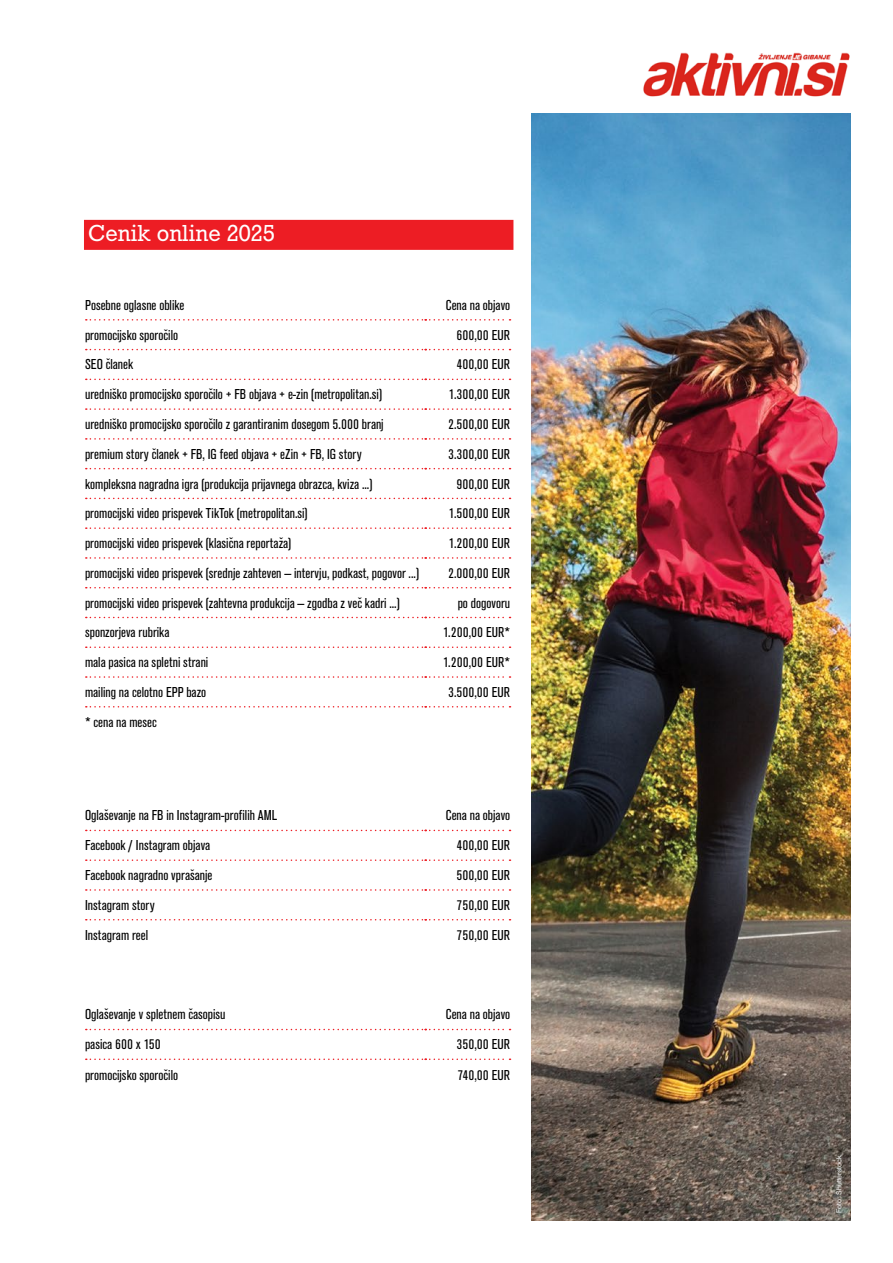
<style>
.page{position:relative;width:893px;height:1263px;background:#fff}
.page>*{position:absolute;margin:0;border:0;box-sizing:border-box;transform-origin:0 0}
.t1{font:24px "Roctus TCE";color:#fff}
.t2{font:15px "Accius TCE Regu Narr";color:#000}
.t3{font:7.5px "Nimbus San DCE";color:#fff}
</style>
<div class="page">
<img style="left:531px;top:113px;width:319px;height:1107px">
<div style="left:84px;top:220px;width:429px;height:30px;background:#ed1d24"></div>
<img style="left:643px;top:52px;width:207px;height:45px">
<svg style="left:86px;top:319px;width:424px;height:2px"></svg>
<svg style="left:86px;top:349px;width:424px;height:1px"></svg>
<svg style="left:86px;top:379px;width:424px;height:1px"></svg>
<svg style="left:86px;top:408px;width:424px;height:2px"></svg>
<svg style="left:86px;top:527px;width:424px;height:2px"></svg>
<svg style="left:86px;top:557px;width:424px;height:2px"></svg>
<svg style="left:86px;top:587px;width:424px;height:1px"></svg>
<svg style="left:86px;top:438px;width:424px;height:2px"></svg>
<svg style="left:86px;top:468px;width:424px;height:1px"></svg>
<svg style="left:86px;top:498px;width:424px;height:1px"></svg>
<svg style="left:86px;top:617px;width:424px;height:1px"></svg>
<svg style="left:86px;top:646px;width:424px;height:2px"></svg>
<svg style="left:86px;top:676px;width:424px;height:2px"></svg>
<svg style="left:86px;top:706px;width:424px;height:1px"></svg>
<svg style="left:86px;top:1029px;width:424px;height:1px"></svg>
<svg style="left:86px;top:1058px;width:424px;height:2px"></svg>
<svg style="left:86px;top:830px;width:424px;height:1px"></svg>
<svg style="left:86px;top:859px;width:424px;height:2px"></svg>
<svg style="left:86px;top:889px;width:424px;height:2px"></svg>
<svg style="left:86px;top:919px;width:424px;height:1px"></svg>
<p class="t1" style="left:88px;top:220px;width:188px">Cenik online 2025</p>
<p class="t2" style="left:85px;top:296px;width:101px">Posebne oglasne oblike</p>
<p class="t2" style="left:446px;top:296px;width:66px">Cena na objavo</p>
<p class="t2" style="left:85px;top:326px;width:95px">promocijsko sporočilo</p>
<p class="t2" style="left:456px;top:326px;width:55px">600,00 EUR</p>
<p class="t2" style="left:85px;top:356px;width:50px">SEO članek</p>
<p class="t2" style="left:456px;top:356px;width:55px">400,00 EUR</p>
<p class="t2" style="left:85px;top:386px;width:299px">uredniško promocijsko sporočilo + FB objava + e-zin (metropolitan.si)</p>
<p class="t2" style="left:449px;top:386px;width:63px">1.300,00 EUR</p>
<p class="t2" style="left:85px;top:416px;width:300px">uredniško promocijsko sporočilo z garantiranim dosegom 5.000 branj</p>
<p class="t2" style="left:448px;top:416px;width:64px">2.500,00 EUR</p>
<p class="t2" style="left:85px;top:446px;width:278px">premium story članek + FB, IG feed objava + eZin + FB, IG story</p>
<p class="t2" style="left:448px;top:446px;width:64px">3.300,00 EUR</p>
<p class="t2" style="left:85px;top:475px;width:289px">kompleksna nagradna igra (produkcija prijavnega obrazca, kviza ...)</p>
<p class="t2" style="left:456px;top:475px;width:55px">900,00 EUR</p>
<p class="t2" style="left:85px;top:505px;width:224px">promocijski video prispevek TikTok (metropolitan.si)</p>
<p class="t2" style="left:449px;top:505px;width:63px">1.500,00 EUR</p>
<p class="t2" style="left:85px;top:535px;width:208px">promocijski video prispevek (klasična reportaža)</p>
<p class="t2" style="left:449px;top:535px;width:63px">1.200,00 EUR</p>
<p class="t2" style="left:85px;top:565px;width:335px">promocijski video prispevek (srednje zahteven — intervju, podkast, pogovor ...)</p>
<p class="t2" style="left:448px;top:565px;width:64px">2.000,00 EUR</p>
<p class="t2" style="left:85px;top:594px;width:316px">promocijski video prispevek (zahtevna produkcija — zgodba z več kadri ...)</p>
<p class="t2" style="left:458px;top:594px;width:54px">po dogovoru</p>
<p class="t2" style="left:85px;top:624px;width:86px">sponzorjeva rubrika</p>
<p class="t2" style="left:443px;top:624px;width:69px">1.200,00 EUR*</p>
<p class="t2" style="left:85px;top:654px;width:125px">mala pasica na spletni strani</p>
<p class="t2" style="left:443px;top:654px;width:69px">1.200,00 EUR*</p>
<p class="t2" style="left:85px;top:684px;width:123px">mailing na celotno EPP bazo</p>
<p class="t2" style="left:448px;top:684px;width:64px">3.500,00 EUR</p>
<p class="t2" style="left:85px;top:714px;width:73px">* cena na mesec</p>
<p class="t2" style="left:85px;top:807px;width:194px">Oglaševanje na FB in Instagram-profilih AML</p>
<p class="t2" style="left:446px;top:807px;width:66px">Cena na objavo</p>
<p class="t2" style="left:85px;top:837px;width:127px">Facebook / Instagram objava</p>
<p class="t2" style="left:456px;top:837px;width:55px">400,00 EUR</p>
<p class="t2" style="left:85px;top:867px;width:129px">Facebook nagradno vprašanje</p>
<p class="t2" style="left:456px;top:867px;width:55px">500,00 EUR</p>
<p class="t2" style="left:85px;top:897px;width:71px">Instagram story</p>
<p class="t2" style="left:456px;top:897px;width:55px">750,00 EUR</p>
<p class="t2" style="left:85px;top:927px;width:65px">Instagram reel</p>
<p class="t2" style="left:456px;top:927px;width:55px">750,00 EUR</p>
<p class="t2" style="left:85px;top:1006px;width:142px">Oglaševanje v spletnem časopisu</p>
<p class="t2" style="left:446px;top:1006px;width:66px">Cena na objavo</p>
<p class="t2" style="left:85px;top:1036px;width:77px">pasica 600 x 150</p>
<p class="t2" style="left:456px;top:1036px;width:55px">350,00 EUR</p>
<p class="t2" style="left:85px;top:1066px;width:95px">promocijsko sporočilo</p>
<p class="t2" style="left:457px;top:1066px;width:54px">740,00 EUR</p>
<p class="t3" style="left:835px;top:1212px;width:58px;rotate:-90deg">Foto: Shutterstock</p>
</div>
